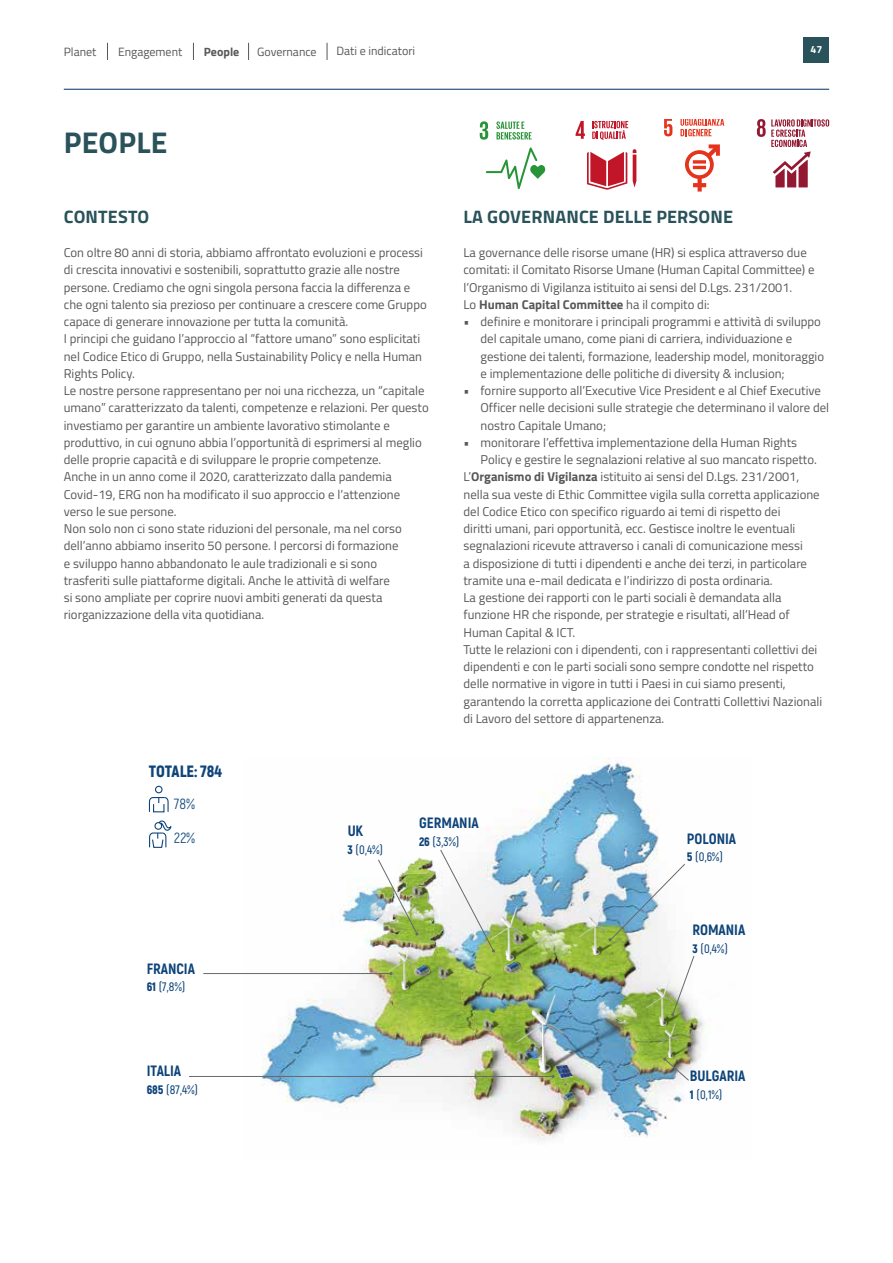
<style>
.page{position:relative;width:893px;height:1263px;background:#fff}
.page>*{position:absolute;margin:0;border:0;box-sizing:border-box;transform-origin:0 0}
.t1{font:700 30px "Titillium Web";letter-spacing:.01em;color:#29525a}
.t2{font:700 18px "Titillium Web";letter-spacing:.01em;color:#29525a}
.t3{font:900 16.35px "Akrobat";color:#0e4479}
.t4{font:800 15px "Akrobat";color:#0e4479}
.t5{font:14.7px "Akrobat";color:#0e4479}
.t6{font:12.75px/17.2px "Titillium Web";color:#575757}
.t7{font:600 12.3px "Akrobat";color:#0e4479}
.t8{font:12px "Titillium Web";color:#575757}
.t9{font:700 12px "Titillium Web";color:#575757}
.t10{font:700 10.5px "Titillium Web";color:#fff}
.s1{font-weight:700}
.s2{font-weight:900}
</style>
<div class="page">
<div style="left:804px;top:37px;width:25px;height:25px;background:#29525a"></div>
<hr style="left:64px;top:89px;width:765px;height:1px;background:#003063">
<svg style="left:107px;top:43px;width:1px;height:17px"></svg>
<svg style="left:193px;top:43px;width:1px;height:17px"></svg>
<svg style="left:248px;top:43px;width:1px;height:17px"></svg>
<svg style="left:327px;top:43px;width:1px;height:17px"></svg>
<img style="left:260px;top:758px;width:440px;height:382px">
<img style="left:422px;top:907px;width:16px;height:17px">
<img style="left:368px;top:900px;width:10px;height:31px">
<svg style="left:484px;top:1019px;width:10px;height:12px"></svg>
<svg style="left:544px;top:1118px;width:9px;height:12px"></svg>
<svg style="left:563px;top:1092px;width:12px;height:8px"></svg>
<img style="left:505px;top:962px;width:15px;height:10px">
<img style="left:516px;top:995px;width:147px;height:78px">
<img style="left:491px;top:907px;width:114px;height:53px">
<img style="left:389px;top:943px;width:98px;height:46px">
<img style="left:602px;top:1025px;width:28px;height:5px">
<img style="left:595px;top:1000px;width:42px;height:25px">
<img style="left:359px;top:1042px;width:20px;height:16px">
<img style="left:332px;top:1027px;width:44px;height:25px">
<img style="left:531px;top:928px;width:49px;height:30px">
<img style="left:444px;top:953px;width:26px;height:14px">
<img style="left:646px;top:979px;width:59px;height:46px">
<img style="left:579px;top:909px;width:99px;height:46px">
<img style="left:659px;top:1023px;width:51px;height:34px">
<img style="left:535px;top:1112px;width:16px;height:13px">
<img style="left:556px;top:1066px;width:16px;height:18px">
<hr style="left:203px;top:973px;width:188px;height:1px;background:#69686a">
<img style="left:440px;top:849px;width:55px;height:104px">
<img style="left:378px;top:859px;width:44px;height:77px">
<hr style="left:189px;top:1076px;width:364px;height:1px;background:#69686a">
<svg style="left:663px;top:1057px;width:26px;height:24px"></svg>
<svg style="left:671px;top:955px;width:23px;height:61px"></svg>
<img style="left:608px;top:863px;width:77px;height:78px">
<svg style="left:149px;top:820px;width:22px;height:28px"></svg>
<div style="left:155px;top:786px;width:8px;height:7px;border:1px solid #0e4479;border-radius:50%"></div>
<svg style="left:148px;top:797px;width:21px;height:16px"></svg>
<svg style="left:664px;top:119px;width:61px;height:72px"></svg>
<svg style="left:576px;top:121px;width:9px;height:18px"></svg>
<svg style="left:633px;top:149px;width:3px;height:38px"></svg>
<svg style="left:587px;top:152px;width:40px;height:38px"></svg>
<svg style="left:592px;top:121px;width:36px;height:19px"></svg>
<svg style="left:480px;top:121px;width:8px;height:19px"></svg>
<svg style="left:486px;top:147px;width:59px;height:42px"></svg>
<svg style="left:496px;top:121px;width:36px;height:19px"></svg>
<svg style="left:757px;top:119px;width:72px;height:68px"></svg>
<p class="t8" style="left:64px;top:43px;width:34px">Planet</p>
<p class="t8" style="left:118px;top:43px;width:66px">Engagement</p>
<p class="t9" style="left:204px;top:42px;width:37px">People</p>
<p class="t8" style="left:257px;top:43px;width:61px">Governance</p>
<p class="t8" style="left:337px;top:42px;width:80px">Dati e indicatori</p>
<p class="t10" style="left:810px;top:41px;width:13px">47</p>
<h1 class="t1" style="left:64px;top:120px;width:105px">PEOPLE</h1>
<h2 class="t2" style="left:64px;top:203px;width:87px">CONTESTO</h2>
<p class="t6" style="left:64px;top:243px;width:366px">Con oltre 80 anni di storia, abbiamo affrontato evoluzioni e processi di crescita innovativi e sostenibili, soprattutto grazie alle nostre persone. Crediamo che ogni singola persona faccia la differenza e che ogni talento sia prezioso per continuare a crescere come Gruppo capace di generare innovazione per tutta la comunità.<br>I principi che guidano l’approccio al “fattore umano” sono esplicitati nel Codice Etico di Gruppo, nella Sustainability Policy e nella Human Rights Policy.<br>Le nostre persone rappresentano per noi una ricchezza, un “capitale umano” caratterizzato da talenti, competenze e relazioni. Per questo investiamo per garantire un ambiente lavorativo stimolante e produttivo, in cui ognuno abbia l’opportunità di esprimersi al meglio delle proprie capacità e di sviluppare le proprie competenze.<br>Anche in un anno come il 2020, caratterizzato dalla pandemia Covid-19, ERG non ha modificato il suo approccio e l’attenzione verso le sue persone.<br>Non solo non ci sono state riduzioni del personale, ma nel corso dell’anno abbiamo inserito 50 persone. I percorsi di formazione<br>e sviluppo hanno abbandonato le aule tradizionali e si sono<br>trasferiti sulle piattaforme digitali. Anche le attività di welfare<br>si sono ampliate per coprire nuovi ambiti generati da questa riorganizzazione della vita quotidiana.</p>
<h2 class="t2" style="left:464px;top:203px;width:271px">LA GOVERNANCE DELLE PERSONE</h2>
<p class="t6" style="left:463px;top:243px;width:352px">La governance delle risorse umane (HR) si esplica attraverso due comitati: il Comitato Risorse Umane (Human Capital Committee) e l’Organismo di Vigilanza istituito ai sensi del D.Lgs. 231/2001.<br>Lo <span class="s1">Human Capital Committee</span> ha il compito di:</p>
<p class="t6" style="left:480px;top:312px;width:345px;text-indent:-17px">• definire e monitorare i principali programmi e attività di sviluppo del capitale umano, come piani di carriera, individuazione e gestione dei talenti, formazione, leadership model, monitoraggio e implementazione delle politiche di diversity &amp; inclusion;</p>
<p class="t6" style="left:480px;top:381px;width:350px;text-indent:-17px">• fornire supporto all’Executive Vice President e al Chief Executive<br>Officer nelle decisioni sulle strategie che determinano il valore del nostro Capitale Umano;</p>
<p class="t6" style="left:463px;top:433px;width:335px">• monitorare l’effettiva implementazione della Human Rights</p>
<p class="t6" style="left:480px;top:450px;width:338px">Policy e gestire le segnalazioni relative al suo mancato rispetto.</p>
<p class="t6" style="left:463px;top:468px;width:337px">L’<span class="s1">Organismo di Vigilanza</span> istituito ai sensi del D.Lgs. 231/2001,</p>
<p class="t6" style="left:463px;top:485px;width:358px">nella sua veste di Ethic Committee vigila sulla corretta applicazione</p>
<p class="t6" style="left:463px;top:502px;width:318px">del Codice Etico con specifico riguardo ai temi di rispetto dei</p>
<p class="t6" style="left:463px;top:519px;width:333px">diritti umani, pari opportunità, ecc. Gestisce inoltre le eventuali</p>
<p class="t6" style="left:463px;top:537px;width:341px">segnalazioni ricevute attraverso i canali di comunicazione messi</p>
<p class="t6" style="left:463px;top:554px;width:345px">a disposizione di tutti i dipendenti e anche dei terzi, in particolare</p>
<p class="t6" style="left:463px;top:571px;width:311px">tramite una e-mail dedicata e l’indirizzo di posta ordinaria.</p>
<p class="t6" style="left:463px;top:588px;width:319px">La gestione dei rapporti con le parti sociali è demandata alla</p>
<p class="t6" style="left:463px;top:606px;width:328px">funzione HR che risponde, per strategie e risultati, all’Head of</p>
<p class="t6" style="left:463px;top:623px;width:113px">Human Capital &amp; ICT.</p>
<p class="t6" style="left:463px;top:640px;width:355px">Tutte le relazioni con i dipendenti, con i rappresentanti collettivi dei</p>
<p class="t6" style="left:463px;top:657px;width:352px">dipendenti e con le parti sociali sono sempre condotte nel rispetto</p>
<p class="t6" style="left:463px;top:675px;width:324px">delle normative in vigore in tutti i Paesi in cui siamo presenti,</p>
<p class="t6" style="left:463px;top:692px;width:360px">garantendo la corretta applicazione dei Contratti Collettivi Nazionali</p>
<p class="t6" style="left:463px;top:709px;width:202px">di Lavoro del settore di appartenenza.</p>
<p class="t3" style="left:149px;top:760px;width:75px">TOTALE: 784</p>
<p class="t5" style="left:174px;top:795px;width:22px">78%</p>
<p class="t5" style="left:174px;top:829px;width:22px">22%</p>
<p class="t4" style="left:147px;top:959px;width:50px">FRANCIA</p>
<p class="t7" style="left:147px;top:979px;width:40px"><span class="s2">61</span> (7,8%)</p>
<p class="t4" style="left:147px;top:1062px;width:36px">ITALIA</p>
<p class="t7" style="left:147px;top:1082px;width:53px"><span class="s2">685</span> (87,4%)</p>
<p class="t4" style="left:348px;top:821px;width:17px">UK</p>
<p class="t7" style="left:348px;top:842px;width:37px"><span class="s2">3</span> (0,4%)</p>
<p class="t4" style="left:419px;top:813px;width:61px">GERMANIA</p>
<p class="t7" style="left:419px;top:834px;width:42px"><span class="s2">26</span> (3,3%)</p>
<p class="t4" style="left:687px;top:829px;width:51px">POLONIA</p>
<p class="t7" style="left:687px;top:849px;width:38px"><span class="s2">5</span> (0,6%)</p>
<p class="t4" style="left:692px;top:920px;width:55px">ROMANIA</p>
<p class="t7" style="left:692px;top:941px;width:37px"><span class="s2">3</span> (0,4%)</p>
<p class="t4" style="left:690px;top:1066px;width:57px">BULGARIA</p>
<p class="t7" style="left:690px;top:1087px;width:34px"><span class="s2">1</span> (0,1%)</p>
</div>
